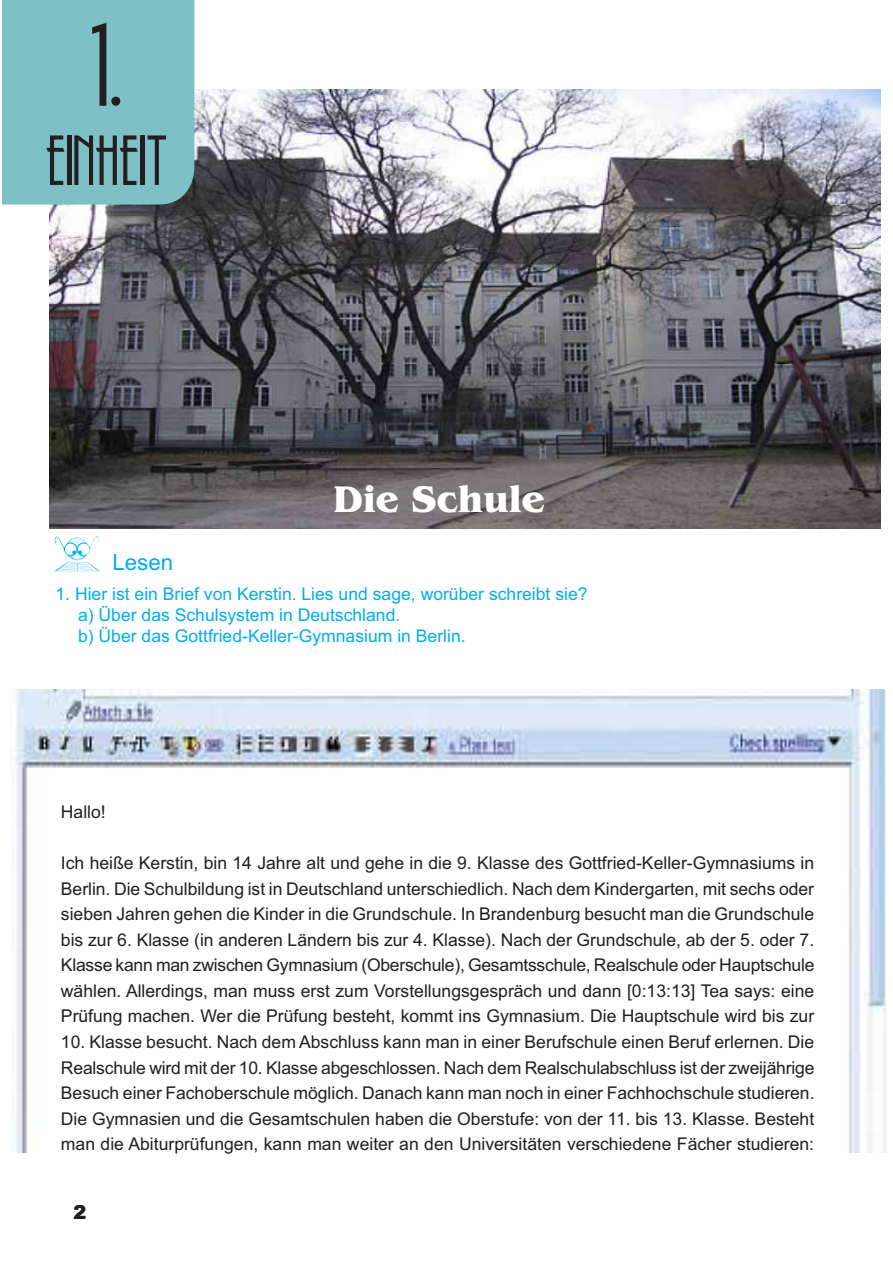
<style>
.page{position:relative;width:893px;height:1263px;background:#fff}
.page>*{position:absolute;margin:0;border:0;box-sizing:border-box;transform-origin:0 0}
.t1{font:110.7px "Andes";color:#231f20}
.t2{font:66px "Andes";color:#231f20}
.t3{font:700 38.25px "Benguiat IT Cby BT";color:#fff}
.t4{font:22.35px "Arial";color:#00aeef}
.t5{font:900 19.2px "Arial";color:#231f20}
.t6{font:17.55px/25.5px "Arial";color:#231f20;text-align:justify}
.t7{font:17.55px/21.1px "Arial";color:#00aeef}
</style>
<div class="page">
<img style="left:10px;top:689px;width:877px;height:463px">
<img style="left:49px;top:89px;width:832px;height:439px">
<img style="left:55px;top:537px;width:39px;height:24px">
<div style="left:3px;top:0;width:191px;height:205px;background:#7dc1c7"></div>
<h1 class="t1" style="left:90px;top:3px;width:34px">1.</h1>
<h2 class="t2" style="left:45px;top:124px;width:124px">EINHEIT</h2>
<h3 class="t3" style="left:333px;top:485px;width:214px">Die Schule</h3>
<p class="t4" style="left:112px;top:554px;width:62px">Lesen</p>
<p class="t7" style="left:78px;top:584px;width:511px;text-indent:-23px">1. Hier ist ein Brief von Kerstin. Lies und sage, worüber schreibt sie? a) Über das Schulsystem in Deutschland.<br>b) Über das Gottfried-Keller-Gymnasium in Berlin.</p>
<p class="t6" style="left:61px;top:801px;width:46px">Hallo!</p>
<p class="t6" style="left:61px;top:852px;width:755px">Ich heiße Kerstin, bin 14 Jahre alt und gehe in die 9. Klasse des Gottfried-Keller-Gymnasiums in Berlin. Die Schulbildung ist in Deutschland unterschiedlich. Nach dem Kindergarten, mit sechs oder sieben Jahren gehen die Kinder in die Grundschule. In Brandenburg besucht man die Grundschule bis zur 6. Klasse (in anderen Ländern bis zur 4. Klasse). Nach der Grundschule, ab der 5. oder 7.<br>Klasse kann man zwischen Gymnasium (Oberschule), Gesamtsschule, Realschule oder Hauptschule wählen. Allerdings, man muss erst zum Vorstellungsgespräch und dann [0:13:13] Tea says: eine Prüfung machen. Wer die Prüfung besteht, kommt ins Gymnasium. Die Hauptschule wird bis zur</p>
<p class="t6" style="left:61px;top:1031px;width:755px">10. Klasse besucht. Nach dem Abschluss kann man in einer Berufschule einen Beruf erlernen. Die Realschule wird mit der 10. Klasse abgeschlossen. Nach dem Realschulabschluss ist der zweijährige Besuch einer Fachoberschule möglich. Danach kann man noch in einer Fachhochschule studieren.<br>Die Gymnasien und die Gesamtschulen haben die Oberstufe: von der 11. bis 13. Klasse. Besteht man die Abiturprüfungen, kann man weiter an den Universitäten verschiedene Fächer studieren:</p>
<p class="t5" style="left:73px;top:1201px;width:14px">2</p>
</div>
